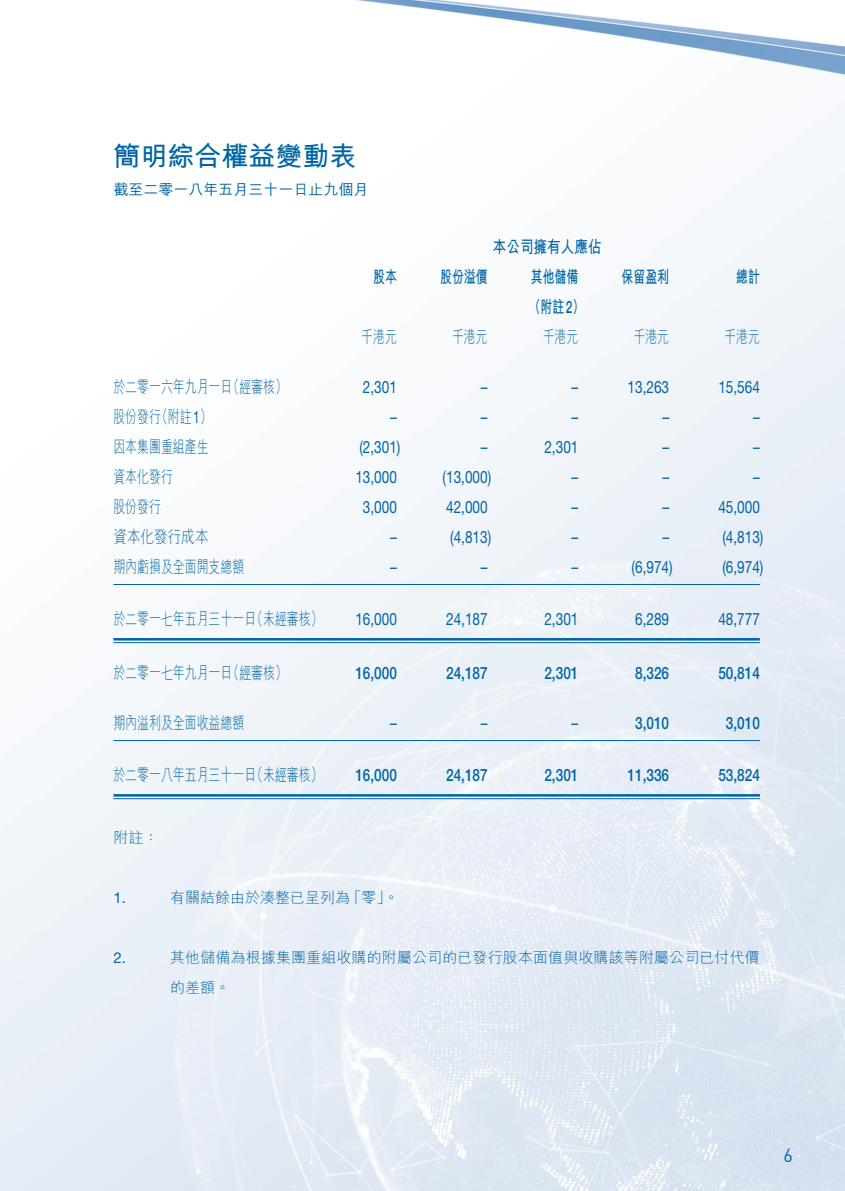
<style>
.page{position:relative;width:845px;height:1191px;background:#fff}
.page>*{position:absolute;margin:0;border:0;box-sizing:border-box;transform-origin:0 0}
.Heading{font:700 27px "M Hei HK";color:#0065a4}
.t1{font:18.8px "DIN";color:#0065a4;scale:.95 1}
.Table_1_Colume{font:17px "Helvetica Neue LT Std";color:#0065a4;scale:.8 1}
.Table_1_Colume-2{font:300 17px "M Hei HK";color:#0065a4;scale:.7 1}
.Table_1_Colume-3{font:500 17px "Helvetica Neue LT Std";color:#0065a4;scale:.8 1}
.Table_1_Colume-4{font:700 17px "M Hei HK";color:#0065a4;scale:.7 1}
.Table_1_Colume-5{font:700 17px "M Hei HK";color:#0065a4;scale:.8 1}
.Table_1_Colume-6{font:300 17px "M Hei HK";color:#0065a4;scale:.8 1}
.Notes{font:300 15px "M Hei HK";letter-spacing:.01em;color:#0065a4}
.Date{font:500 15px "M Hei HK";color:#0065a4}
.Notes-2{font:15px "Helvetica Neue LT Std";color:#0065a4}
.s1{font-family:"Helvetica Neue LT Std";font-weight:500}
.s2{font-family:"Helvetica Neue LT Std";font-weight:400}
</style>
<div class="page">
<img style="left:1px;top:0;width:844px;height:1191px">
<hr style="left:113px;top:584px;width:647px;height:1px;background:#0065a4">
<hr style="left:113px;top:638px;width:647px;height:2px;background:#0065a4">
<hr style="left:113px;top:642px;width:647px;height:1px;background:#0065a4">
<hr style="left:113px;top:740px;width:647px;height:1px;background:#0065a4">
<hr style="left:113px;top:794px;width:647px;height:2px;background:#0065a4">
<hr style="left:113px;top:798px;width:647px;height:1px;background:#0065a4">
<p class="Heading" style="left:113px;top:136px;width:244px">簡明綜合權益變動表</p>
<p class="Date" style="left:113px;top:178px;width:256px">截至二零一八年五月三十一日止九個月</p>
<p class="Table_1_Colume-5" style="left:493px;top:234px;width:138px">本公司擁有人應佔</p>
<p class="Table_1_Colume-4" style="left:373px;top:264px;width:35px">股本</p>
<p class="Table_1_Colume-4" style="left:440px;top:264px;width:70px">股份溢價</p>
<p class="Table_1_Colume-4" style="left:531px;top:264px;width:70px">其他儲備</p>
<p class="Table_1_Colume-4" style="left:621px;top:264px;width:70px">保留盈利</p>
<p class="Table_1_Colume-4" style="left:736px;top:264px;width:35px">總計</p>
<p class="Table_1_Colume-4" style="left:529px;top:294px;width:81px">（附註 (<span class="s1">2</span></p>
<p class="Table_1_Colume-2" style="left:361px;top:328px;width:52px">千港元</p>
<p class="Table_1_Colume-2" style="left:452px;top:328px;width:53px">千港元</p>
<p class="Table_1_Colume-2" style="left:543px;top:328px;width:53px">千港元</p>
<p class="Table_1_Colume-2" style="left:633px;top:328px;width:52px">千港元</p>
<p class="Table_1_Colume-2" style="left:724px;top:328px;width:52px">千港元</p>
<p class="Table_1_Colume-2" style="left:227px;top:378px;width:86px">（經審核(</p>
<p class="Table_1_Colume-2" style="left:113px;top:378px;width:171px">於二零一六年九月一日</p>
<p class="Table_1_Colume" style="left:363px;top:376px;width:44px">2,301</p>
<p class="Table_1_Colume" style="left:481px;top:376px;width:10px">–</p>
<p class="Table_1_Colume" style="left:571px;top:376px;width:10px">–</p>
<p class="Table_1_Colume" style="left:627px;top:376px;width:53px">13,263</p>
<p class="Table_1_Colume" style="left:718px;top:376px;width:53px">15,564</p>
<p class="Table_1_Colume-2" style="left:156px;top:408px;width:81px">（附註 (<span class="s2">1</span></p>
<p class="Table_1_Colume-2" style="left:113px;top:408px;width:69px">股份發行</p>
<p class="Table_1_Colume" style="left:390px;top:406px;width:10px">–</p>
<p class="Table_1_Colume" style="left:481px;top:406px;width:10px">–</p>
<p class="Table_1_Colume" style="left:571px;top:406px;width:10px">–</p>
<p class="Table_1_Colume" style="left:662px;top:406px;width:10px">–</p>
<p class="Table_1_Colume" style="left:753px;top:406px;width:10px">–</p>
<p class="Table_1_Colume-2" style="left:113px;top:438px;width:137px">因本集團重組產生</p>
<p class="Table_1_Colume" style="left:359px;top:436px;width:53px">)2,301(</p>
<p class="Table_1_Colume" style="left:481px;top:436px;width:10px">–</p>
<p class="Table_1_Colume" style="left:544px;top:436px;width:44px">2,301</p>
<p class="Table_1_Colume" style="left:662px;top:436px;width:10px">–</p>
<p class="Table_1_Colume" style="left:753px;top:436px;width:10px">–</p>
<p class="Table_1_Colume-2" style="left:113px;top:468px;width:87px">資本化發行</p>
<p class="Table_1_Colume" style="left:355px;top:466px;width:53px">13,000</p>
<p class="Table_1_Colume" style="left:442px;top:466px;width:62px">)13,000(</p>
<p class="Table_1_Colume" style="left:571px;top:466px;width:10px">–</p>
<p class="Table_1_Colume" style="left:662px;top:466px;width:10px">–</p>
<p class="Table_1_Colume" style="left:753px;top:466px;width:10px">–</p>
<p class="Table_1_Colume-2" style="left:113px;top:498px;width:69px">股份發行</p>
<p class="Table_1_Colume" style="left:363px;top:496px;width:44px">3,000</p>
<p class="Table_1_Colume" style="left:446px;top:496px;width:53px">42,000</p>
<p class="Table_1_Colume" style="left:571px;top:496px;width:10px">–</p>
<p class="Table_1_Colume" style="left:662px;top:496px;width:10px">–</p>
<p class="Table_1_Colume" style="left:718px;top:496px;width:53px">45,000</p>
<p class="Table_1_Colume-6" style="left:113px;top:528px;width:121px">資本化發行成本</p>
<p class="Table_1_Colume" style="left:390px;top:526px;width:10px">–</p>
<p class="Table_1_Colume" style="left:450px;top:526px;width:53px">)4,813(</p>
<p class="Table_1_Colume" style="left:571px;top:526px;width:10px">–</p>
<p class="Table_1_Colume" style="left:662px;top:526px;width:10px">–</p>
<p class="Table_1_Colume" style="left:722px;top:526px;width:53px">)4,813(</p>
<p class="Table_1_Colume-2" style="left:113px;top:558px;width:188px">期內虧損及全面開支總額</p>
<p class="Table_1_Colume" style="left:390px;top:556px;width:10px">–</p>
<p class="Table_1_Colume" style="left:481px;top:556px;width:10px">–</p>
<p class="Table_1_Colume" style="left:571px;top:556px;width:10px">–</p>
<p class="Table_1_Colume" style="left:631px;top:556px;width:53px">)6,974(</p>
<p class="Table_1_Colume" style="left:722px;top:556px;width:53px">)6,974(</p>
<p class="Table_1_Colume-2" style="left:251px;top:610px;width:103px">（未經審核(</p>
<p class="Table_1_Colume-2" style="left:113px;top:610px;width:205px">於二零一七年五月三十一日</p>
<p class="Table_1_Colume" style="left:355px;top:608px;width:53px">16,000</p>
<p class="Table_1_Colume" style="left:446px;top:608px;width:53px">24,187</p>
<p class="Table_1_Colume" style="left:544px;top:608px;width:44px">2,301</p>
<p class="Table_1_Colume" style="left:635px;top:608px;width:44px">6,289</p>
<p class="Table_1_Colume" style="left:718px;top:608px;width:53px">48,777</p>
<p class="Table_1_Colume-2" style="left:227px;top:664px;width:86px">（經審核(</p>
<p class="Table_1_Colume-2" style="left:113px;top:664px;width:171px">於二零一七年九月一日</p>
<p class="Table_1_Colume-3" style="left:355px;top:662px;width:53px">16,000</p>
<p class="Table_1_Colume-3" style="left:446px;top:662px;width:53px">24,187</p>
<p class="Table_1_Colume-3" style="left:544px;top:662px;width:44px">2,301</p>
<p class="Table_1_Colume-3" style="left:635px;top:662px;width:44px">8,326</p>
<p class="Table_1_Colume-3" style="left:718px;top:662px;width:53px">50,814</p>
<p class="Table_1_Colume-2" style="left:113px;top:714px;width:188px">期內溢利及全面收益總額</p>
<p class="Table_1_Colume" style="left:390px;top:712px;width:10px">–</p>
<p class="Table_1_Colume" style="left:481px;top:712px;width:10px">–</p>
<p class="Table_1_Colume" style="left:571px;top:712px;width:10px">–</p>
<p class="Table_1_Colume-3" style="left:635px;top:712px;width:44px">3,010</p>
<p class="Table_1_Colume-3" style="left:726px;top:712px;width:44px">3,010</p>
<p class="Table_1_Colume-2" style="left:251px;top:766px;width:103px">（未經審核(</p>
<p class="Table_1_Colume-2" style="left:113px;top:766px;width:205px">於二零一八年五月三十一日</p>
<p class="Table_1_Colume-3" style="left:355px;top:764px;width:53px">16,000</p>
<p class="Table_1_Colume-3" style="left:446px;top:764px;width:53px">24,187</p>
<p class="Table_1_Colume-3" style="left:544px;top:764px;width:44px">2,301</p>
<p class="Table_1_Colume-3" style="left:627px;top:764px;width:53px">11,336</p>
<p class="Table_1_Colume-3" style="left:718px;top:764px;width:53px">53,824</p>
<p class="Notes" style="left:113px;top:830px;width:46px">附註：</p>
<p class="Notes-2" style="left:113px;top:889px;width:14px">1.</p>
<p class="Notes" style="left:170px;top:890px;width:182px">有關結餘由於湊整已呈列為</p>
<p class="Notes" style="left:346px;top:890px;width:54px">「零。「</p>
<p class="Notes-2" style="left:113px;top:949px;width:14px">2.</p>
<p class="Notes" style="left:170px;top:950px;width:591px">其他儲備為根據集團重組收購的附屬公司的已發行股本面值與收購該等附屬公司已付代價</p>
<p class="Notes" style="left:170px;top:980px;width:61px">的差額。</p>
<p class="t1" style="left:783px;top:1143px;width:11px">6</p>
</div>
